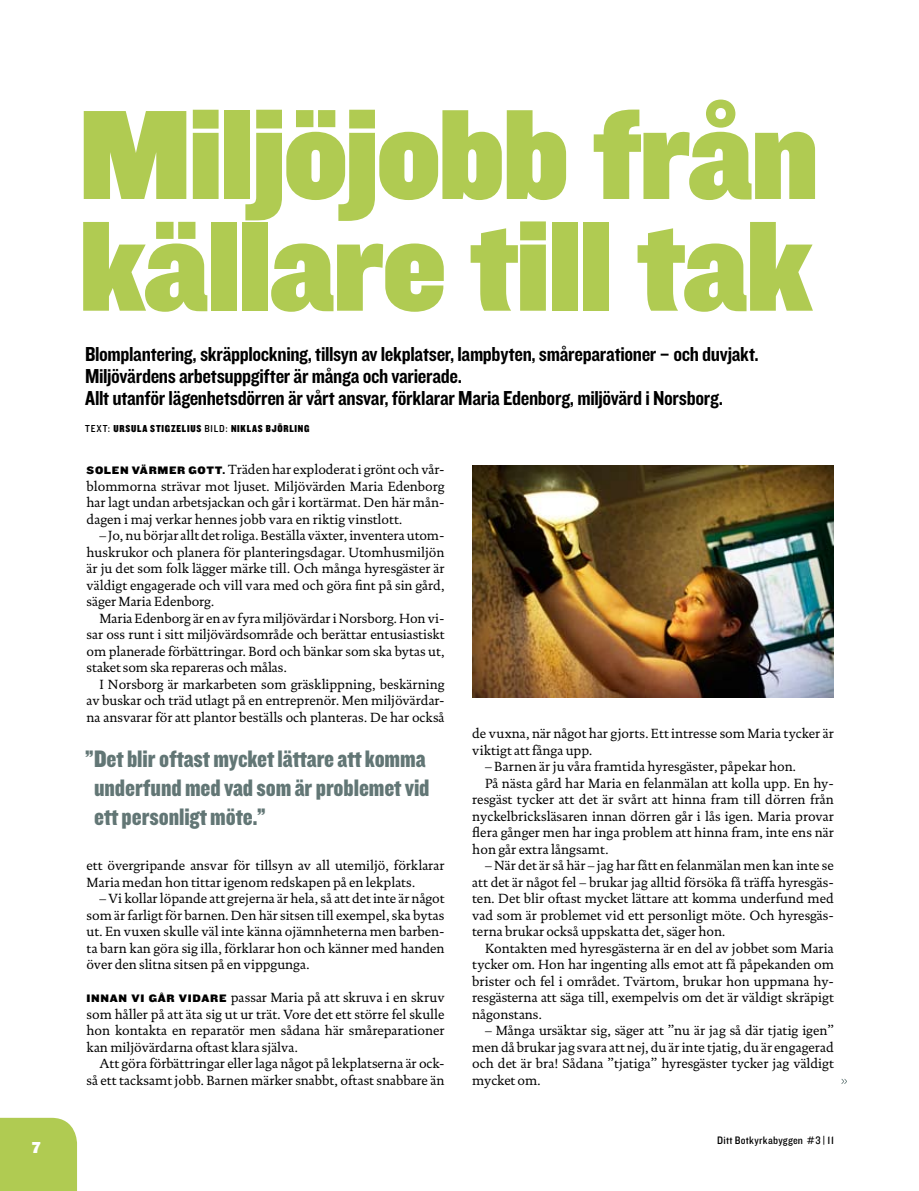
<style>
.page{position:relative;width:919px;height:1191px;background:#fff}
.page>*{position:absolute;margin:0;border:0;box-sizing:border-box;transform-origin:0 0}
.t1{font:132px/111.8px "Knockout HTF91 Ultmt Middlewt";letter-spacing:-.01em;color:#b0cb52}
.t2{font:24.75px/28.5px "Knockout HTF70 Full Welterwt";letter-spacing:-.005em;color:#627675}
.t3{font:21px/21.8px "Knockout HTF50 Welterweight";letter-spacing:-.02em;color:#000}
.t4{font:16.5px "Knockout HTF91 Ultmt Middlewt";color:#fff}
.t5{font:13.5px/16.5px "DTL Documenta TOT";letter-spacing:-.005em;color:#000;text-align:justify}
.t6{font:11.25px "Knockout HTF30 Junior Welterwt";letter-spacing:.02em;color:#000}
.t7{font:10.5px "Knockout HTF70 Full Welterwt";letter-spacing:.075em;color:#000}
.s1{font-family:"Knockout HTF30 Junior Welterwt"}
.s2{font-family:"Knockout HTF72 Full Cruiserwt";font-size:11.25px}
</style>
<div class="page">
<svg style="left:841px;top:1078px;width:5px;height:6px"></svg>
<div style="left:0;top:1117px;width:77px;height:74px;background:#b0cb52"></div>
<img style="left:472px;top:465px;width:361px;height:232px">
<p class="t4" style="left:32px;top:1137px;width:10px">7</p>
<h1 class="t1" style="left:80px;top:102px;width:739px">Miljöjobb från källare till tak</h1>
<p class="t3" style="left:85px;top:344px;width:675px">Blomplantering, skräpplockning, tillsyn av lekplatser, lampbyten, småreparationer – och duvjakt.<br>Miljövärdens arbetsuppgifter är många och varierade.<br>Allt utanför lägenhetsdörren är vårt ansvar, förklarar Maria Edenborg, miljövärd i Norsborg.</p>
<p class="t7" style="left:85px;top:423px;width:226px"><span class="s1">TEXT:</span> URSULA STIGZELIUS <span class="s1">BILD:</span> NIKLAS BJÖRLING</p>
<p class="t5" style="left:87px;top:461px;width:359px"><span class="s2">SOLE N VÄRME R GOTT.</span> Träden har exploderat i grönt och vår&shy;blommorna strävar mot ljuset. Miljövärden Maria Edenborg har lagt undan arbetsjackan och går i kortärmat. Den här mån&shy;dagen i maj verkar hennes jobb vara en riktig vinstlott.</p>
<p class="t5" style="left:87px;top:527px;width:359px;text-indent:13px">– Jo, nu börjar allt det roliga. Beställa växter, inventera utom&shy;huskrukor och planera för planteringsdagar. Utomhusmiljön är ju det som folk lägger märke till. Och många hyresgäster är väldigt engagerade och vill vara med och göra fint på sin gård, säger Maria Edenborg.</p>
<p class="t5" style="left:87px;top:609px;width:359px;text-indent:13px">Maria Edenborg är en av fyra miljövärdar i Norsborg. Hon vi&shy;sar oss runt i sitt miljövärdsområde och berättar entusiastiskt om planerade förbättringar. Bord och bänkar som ska bytas ut, staket som ska repareras och målas.</p>
<p class="t5" style="left:87px;top:675px;width:359px;text-indent:13px">I Norsborg är markarbeten som gräsklippning, beskärning av buskar och träd utlagt på en entreprenör. Men miljövärdar&shy;na ansvarar för att plantor beställs och planteras. De har också</p>
<h2 class="t2" style="left:94px;top:745px;width:337px;text-indent:-9px">”Det blir oftast mycket lättare att komma underfund med vad som är problemet vid ett personligt möte.”</h2>
<p class="t5" style="left:87px;top:857px;width:359px">ett övergripande ansvar för tillsyn av all utemiljö, förklarar<br>Maria medan hon tittar igenom redskapen på en lekplats.</p>
<p class="t5" style="left:87px;top:890px;width:359px;text-indent:13px">– Vi kollar löpande att grejerna är hela, så att det inte är något som är farligt för barnen. Den här sitsen till exempel, ska bytas ut. En vuxen skulle väl inte känna ojämnheterna men barben&shy;ta barn kan göra sig illa, förklarar hon och känner med handen över den slitna sitsen på en vippgunga.</p>
<p class="t5" style="left:87px;top:989px;width:359px"><span class="s2">INNAN VI GÅR VIDARE</span> passar Maria på att skruva i en skruv som håller på att äta sig ut ur trät. Vore det ett större fel skulle hon kontakta en reparatör men sådana här småreparationer kan miljövärdarna oftast klara själva.</p>
<p class="t5" style="left:87px;top:1055px;width:359px;text-align:right">Att göra förbättringar eller laga något på lekplatserna är ock&shy;så ett tacksamt jobb. Barnen märker snabbt, oftast snabbare än</p>
<p class="t5" style="left:472px;top:725px;width:363px">de vuxna, när något har gjorts. Ett intresse som Maria tycker är viktigt att fånga upp.</p>
<p class="t5" style="left:485px;top:758px;width:312px">– Barnen är ju våra framtida hyresgäster, påpekar hon.</p>
<p class="t5" style="left:485px;top:775px;width:350px">På nästa gård har Maria en felanmälan att kolla upp. En hy-</p>
<p class="t5" style="left:472px;top:791px;width:363px">resgäst tycker att det är svårt att hinna fram till dörren från</p>
<p class="t5" style="left:472px;top:808px;width:363px">nyckelbricksläsaren innan dörren går i lås igen. Maria provar</p>
<p class="t5" style="left:472px;top:824px;width:363px">flera gånger men har inga problem att hinna fram, inte ens när</p>
<p class="t5" style="left:472px;top:840px;width:138px">hon går extra långsamt.</p>
<p class="t5" style="left:472px;top:857px;width:363px;text-indent:13px">– När det är så här – jag har fått en felanmälan men kan inte se att det är något fel – brukar jag alltid försöka få träffa hyresgäs&shy;ten. Det blir oftast mycket lättare att komma underfund med vad som är problemet vid ett personligt möte. Och hyresgäs&shy;terna brukar också uppskatta det, säger hon.</p>
<p class="t5" style="left:472px;top:939px;width:363px;text-indent:13px">Kontakten med hyresgästerna är en del av jobbet som Maria tycker om. Hon har ingenting alls emot att få påpekanden om brister och fel i området. Tvärtom, brukar hon uppmana hy&shy;resgästerna att säga till, exempelvis om det är väldigt skräpigt någonstans.</p>
<p class="t5" style="left:472px;top:1022px;width:363px;text-indent:13px">– Många ursäktar sig, säger att ”nu är jag så där tjatig igen” men då brukar jag svara att nej, du är inte tjatig, du är engagerad och det är bra! Sådana ”tjatiga” hyresgäster tycker jag väldigt mycket om.</p>
<p class="t6" style="left:717px;top:1134px;width:118px">Ditt Botkyrkabyggen #3 | 11</p>
</div>
